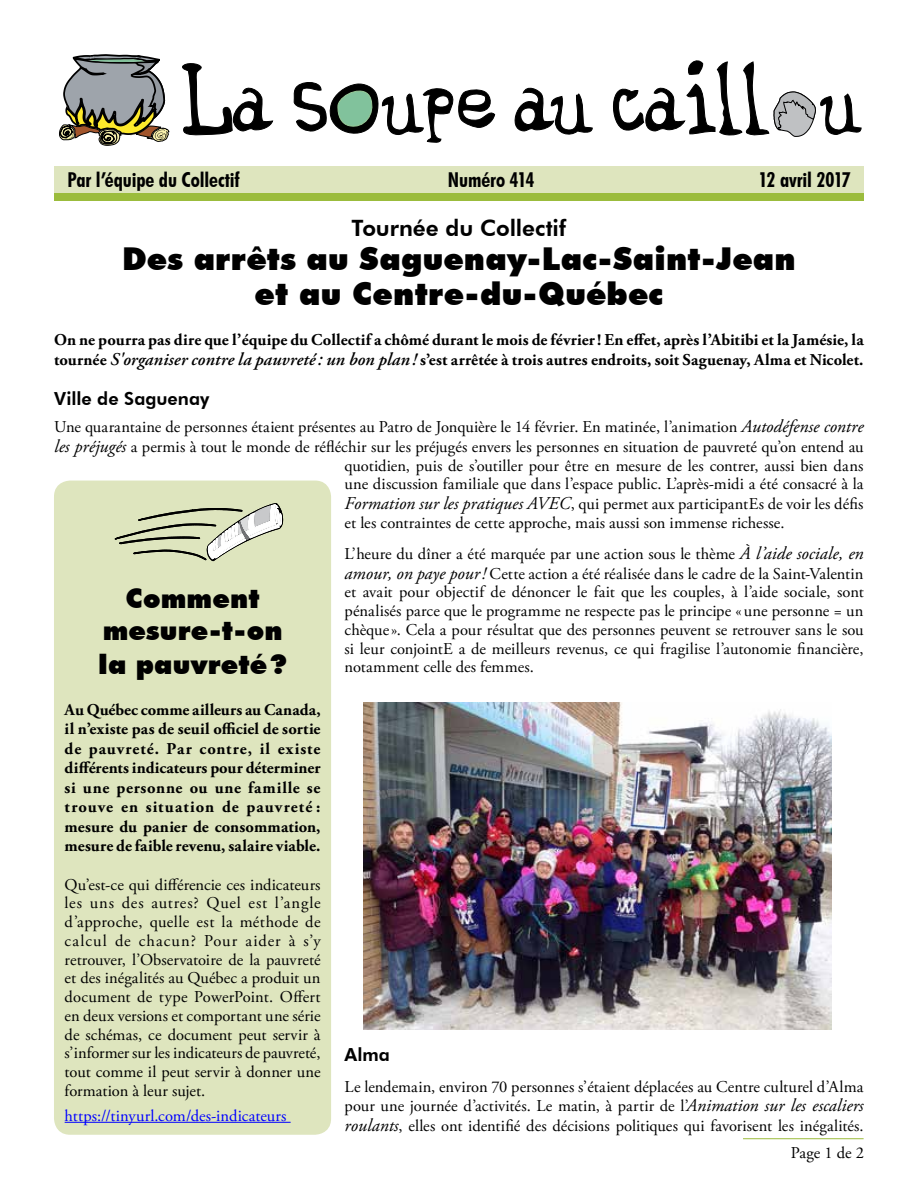
<style>
.page{position:relative;width:918px;height:1188px;background:#fff}
.page>*{position:absolute;margin:0;border:0;box-sizing:border-box;transform-origin:0 0}
.t1{font:900 31.5px/34.5px "Futura BT";letter-spacing:.01em;color:#000;text-align:center}
.t2{font:900 27px/31.5px "Futura BT";letter-spacing:.01em;color:#000;text-align:center}
.t3{font:700 26.1px "Britannic";color:#000}
.t4{font:800 22.5px "Futura BT";letter-spacing:-.005em;color:#000}
.t5{font:700 condensed 20.55px "Futura BT";letter-spacing:-.005em;color:#000}
.t6{font:800 18px "Futura BT";color:#000}
.t7{font:16.5px/18.8px "Adobe Garamond Pro";color:#000;text-align:justify}
.t8{font:700 16.5px/19.5px "Adobe Garamond Pro";letter-spacing:.005em;color:#000}
.t9{font:16.5px "Adobe Garamond Pro";letter-spacing:.01em;color:#00f}
.s1{font-weight:600;font-style:italic;font-size:18px}
.s2{font-style:italic;font-size:18px}
</style>
<div class="page">
<div style="left:54px;top:167px;width:810px;height:28px;background:#dee5be"></div>
<svg style="left:59px;top:54px;width:111px;height:92px"></svg>
<svg style="left:182px;top:63px;width:91px;height:73px"></svg>
<svg style="left:293px;top:82px;width:202px;height:61px"></svg>
<svg style="left:514px;top:87px;width:79px;height:48px"></svg>
<svg style="left:613px;top:60px;width:249px;height:77px"></svg>
<div style="left:54px;top:194px;width:810px;height:7px;background:#9bbc3c"></div>
<hr style="left:743px;top:1138px;width:121px;height:1px;background:#9bbc3c">
<div style="left:54px;top:481px;width:277px;height:654px;background:#dee5be;border-radius:16px"></div>
<svg style="left:114px;top:503px;width:169px;height:59px"></svg>
<hr style="left:65px;top:1122px;width:226px;height:1px;background:#00f">
<img style="left:363px;top:703px;width:469px;height:326px">
<p class="t5" style="left:68px;top:167px;width:174px">Par l’équipe du Collectif</p>
<p class="t5" style="left:448px;top:167px;width:88px">Numéro 414</p>
<p class="t5" style="left:759px;top:167px;width:93px">12 avril 2017</p>
<h3 class="t4" style="left:351px;top:214px;width:216px">Tournée du Collectif</h3>
<h1 class="t1" style="left:122px;top:242px;width:675px">Des arrêts au Saguenay-Lac-Saint-Jean et au Centre-du-Québec</h1>
<p class="t8" style="left:54px;top:331px;width:811px">On ne pourra pas dire que l’équipe du Collectif a chômé durant le mois de février! En effet, après l’Abitibi et la Jamésie, la tournée <span class="s1">S'organiser contre la pauvreté: un bon plan!</span> s’est arrêtée à trois autres endroits, soit Saguenay, Alma et Nicolet.</p>
<p class="t6" style="left:54px;top:388px;width:157px">Ville de Saguenay</p>
<p class="t7" style="left:54px;top:418px;width:811px">Une quarantaine de personnes étaient présentes au Patro de Jonquière le 14 février. En matinée, l’animation <span class="s2">Autodéfense contre</span></p>
<p class="t7" style="left:54px;top:438px;width:811px"><span class="s2">les préjugés</span> a permis à tout le monde de réfléchir sur les préjugés envers les personnes en situation de pauvreté qu’on entend au</p>
<p class="t7" style="left:345px;top:457px;width:520px">quotidien, puis de s’outiller pour être en mesure de les contrer, aussi bien dans</p>
<p class="t7" style="left:345px;top:475px;width:521px">une discussion familiale que dans l’espace public. L’après-midi a été consacré à la</p>
<p class="t7" style="left:345px;top:495px;width:520px"><span class="s2">Formation sur les pratiques AVEC</span>, qui permet aux participantEs de voir les défis</p>
<p class="t7" style="left:345px;top:514px;width:441px">et les contraintes de cette approche, mais aussi son immense richesse.</p>
<p class="t7" style="left:345px;top:545px;width:521px">L’heure du dîner a été marquée par une action sous le thème <span class="s2">À l’aide sociale, en amour, on paye pour!</span> Cette action a été réalisée dans le cadre de la Saint-Valentin et avait pour objectif de dénoncer le fait que les couples, à l’aide sociale, sont pénalisés parce que le programme ne respecte pas le principe «une personne = un chèque». Cela a pour résultat que des personnes peuvent se retrouver sans le sou si leur conjointE a de meilleurs revenus, ce qui fragilise l’autonomie financière, notamment celle des femmes.</p>
<h3 class="t3" style="left:131px;top:393px;width:128px">Bougeons!</h3>
<h3 class="t3" style="left:65px;top:578px;width:260px">Les nouvelles courent</h3>
<h2 class="t2" style="left:103px;top:583px;width:181px">Comment mesure-t-on</h2>
<h2 class="t2" style="left:98px;top:649px;width:190px">la pauvreté?</h2>
<p class="t8" style="left:65px;top:700px;width:257px;text-align:justify">Au Québec comme ailleurs au Canada, il n’existe pas de seuil officiel de sortie de pauvreté. Par contre, il existe différents indicateurs pour déterminer si une personne ou une famille se trouve en situation de pauvreté : mesure du panier de consommation, mesure de faible revenu, salaire viable.</p>
<p class="t7" style="left:65px;top:876px;width:258px">Qu’est-ce qui différencie ces indicateurs les uns des autres? Quel est l’angle d’approche, quelle est la méthode de calcul de chacun? Pour aider à s’y retrouver, l’Observatoire de la pauvreté et des inégalités au Québec a produit un document de type PowerPoint. Offert en deux versions et comportant une série de schémas, ce document peut servir à s’informer sur les indicateurs de pauvreté, tout comme il peut servir à donner une formation à leur sujet.</p>
<p class="t9" style="left:65px;top:1105px;width:223px">https://tinyurl.com/des-indicateurs</p>
<p class="t6" style="left:345px;top:1044px;width:47px">Alma</p>
<p class="t7" style="left:345px;top:1077px;width:521px;line-height:19.5px">Le lendemain, environ 70 personnes s’étaient déplacées au Centre culturel d’Alma pour une journée d’activités. Le matin, à partir de l’<span class="s2">Animation sur les escaliers roulants</span>, elles ont identifié des décisions politiques qui favorisent les inégalités.</p>
<p class="t7" style="left:791px;top:1144px;width:75px">Page 1 de 2</p>
</div>
